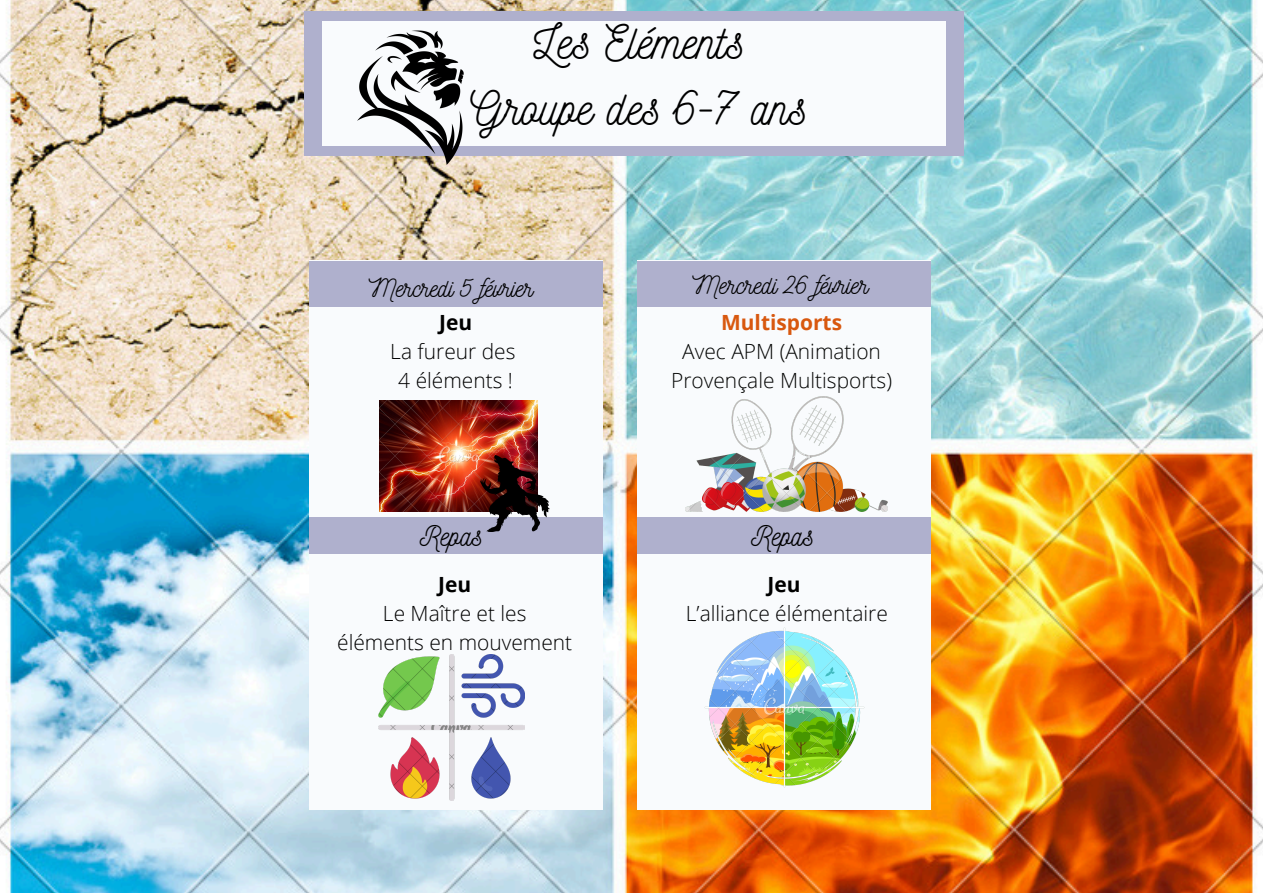
<style>
.page{position:relative;width:1263px;height:893px;background:#fff}
.page>*{position:absolute;margin:0;border:0;box-sizing:border-box;transform-origin:0 0}
.t1{font:47.7px/66.4px "Nickainley";color:#000;text-align:center}
.t2{font:28.5px "Nickainley";color:#000}
.t3{font:25.12px "Nickainley";color:#000}
.t4{font:300 20.92px "Open Sans";color:#000}
.t5{font:300 20.92px "Open Sans";color:#030403}
.t6{font:700 20.92px "Open Sans";color:#d8580f}
.t7{font:700 20.92px "Open Sans";color:#000}
</style>
<div class="page">
<img style="left:0;top:0;width:1263px;height:893px">
<div style="left:304px;top:11px;width:660px;height:145px;background:#afb0cd"></div>
<div style="left:322px;top:21px;width:624px;height:125px;background:#f9fbfd"></div>
<div style="left:309px;top:261px;width:293px;height:549px;background:#f9fbfd"></div>
<div style="left:638px;top:261px;width:293px;height:549px;background:#f9fbfd"></div>
<div style="left:309px;top:517px;width:293px;height:37px;background:#afb0cd"></div>
<div style="left:638px;top:517px;width:293px;height:37px;background:#afb0cd"></div>
<div style="left:309px;top:261px;width:293px;height:45px;background:#afb0cd"></div>
<div style="left:638px;top:261px;width:293px;height:45px;background:#afb0cd"></div>
<img style="left:336px;top:30px;width:135px;height:134px">
<img style="left:686px;top:396px;width:202px;height:115px">
<img style="left:380px;top:401px;width:157px;height:110px">
<img style="left:481px;top:456px;width:69px;height:75px">
<img style="left:379px;top:655px;width:145px;height:145px">
<img style="left:704px;top:627px;width:161px;height:161px">
<h1 class="t1" style="left:470px;top:7px;width:339px">Les Eléments<br>Groupe des 6-7 ans</h1>
<p class="t3" style="left:369px;top:271px;width:165px">Mercredi 5 février</p>
<p class="t3" style="left:692px;top:269px;width:177px">Mercredi 26 février</p>
<p class="t7" style="left:439px;top:307px;width:35px">Jeu</p>
<h3 class="t4" style="left:390px;top:337px;width:127px">La fureur des</h3>
<p class="t4" style="left:398px;top:366px;width:116px">4 éléments !</p>
<h3 class="t6" style="left:721px;top:307px;width:122px">Multisports</h3>
<p class="t5" style="left:682px;top:337px;width:200px">Avec APM (Animation</p>
<p class="t5" style="left:671px;top:366px;width:222px">Provençale Multisports)</p>
<p class="t2" style="left:420px;top:518px;width:64px">Repas</p>
<p class="t2" style="left:751px;top:518px;width:64px">Repas</p>
<h2 class="t7" style="left:438px;top:569px;width:35px">Jeu</h2>
<p class="t4" style="left:383px;top:598px;width:145px">Le Maître et les</p>
<p class="t4" style="left:337px;top:628px;width:237px">éléments en mouvement</p>
<p class="t7" style="left:768px;top:569px;width:35px">Jeu</p>
<p class="t4" style="left:686px;top:598px;width:203px">L’alliance élémentaire</p>
</div>
